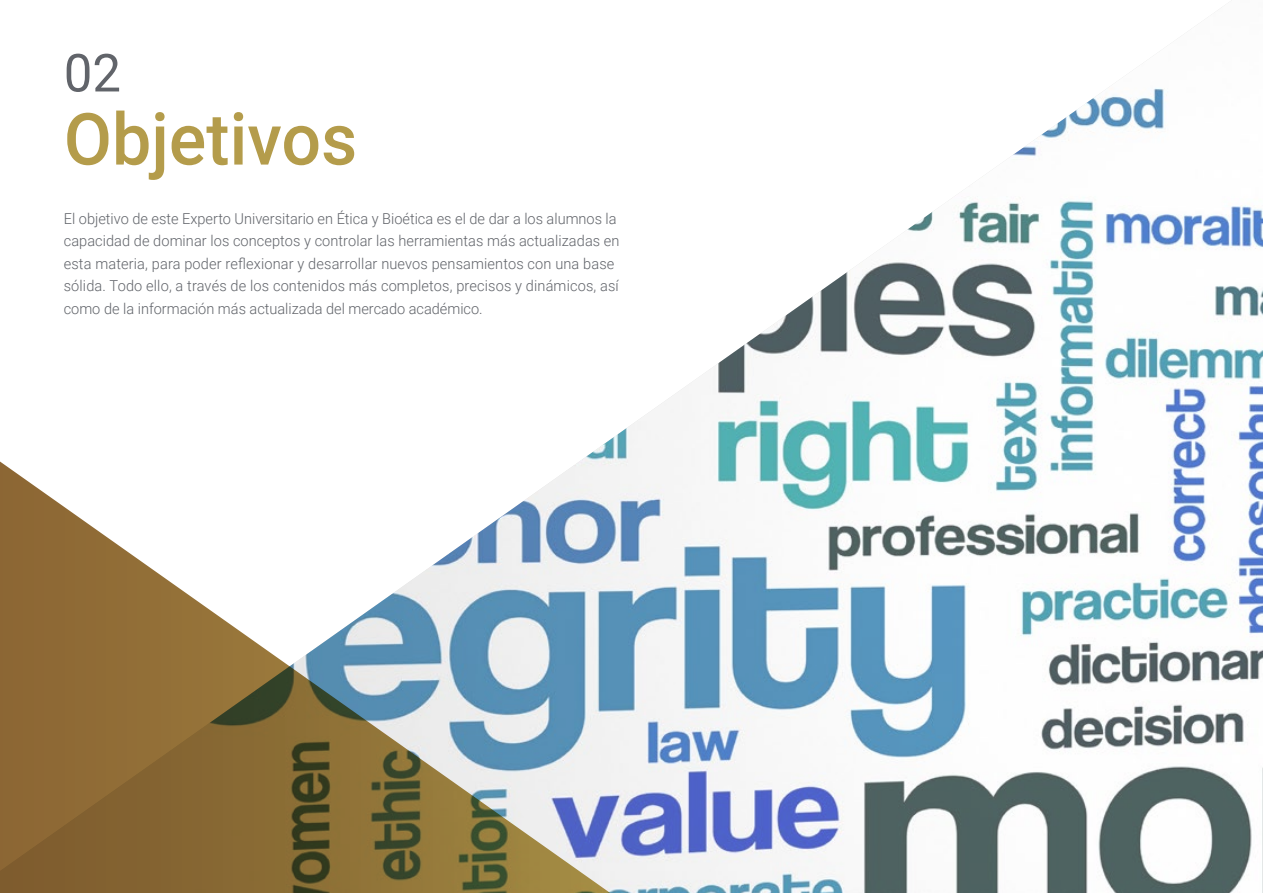
<style>
.page{position:relative;width:1263px;height:893px;background:#fff}
.page>*{position:absolute;margin:0;border:0;box-sizing:border-box;transform-origin:0 0}
.t1{font:500 72px "Roboto";color:#b49c4b}
.t2{font:52.5px "Roboto";color:#61646a}
.t3{font:300 15px/22.5px "Roboto";letter-spacing:.005em;color:#61646a}
</style>
<div class="page">
<img style="left:601px;top:7px;width:662px;height:886px">
<svg style="left:0;top:446px;width:640px;height:447px"></svg>
<h2 class="t2" style="left:64px;top:36px;width:59px">02</h2>
<h1 class="t1" style="left:64px;top:89px;width:295px">Objetivos</h1>
<p class="t3" style="left:64px;top:207px;width:557px">El objetivo de este Experto Universitario en Ética y Bioética es el de dar a los alumnos la capacidad de dominar los conceptos y controlar las herramientas más actualizadas en esta materia, para poder reflexionar y desarrollar nuevos pensamientos con una base sólida. Todo ello, a través de los contenidos más completos, precisos y dinámicos, así como de la información más actualizada del mercado académico.</p>
</div>
